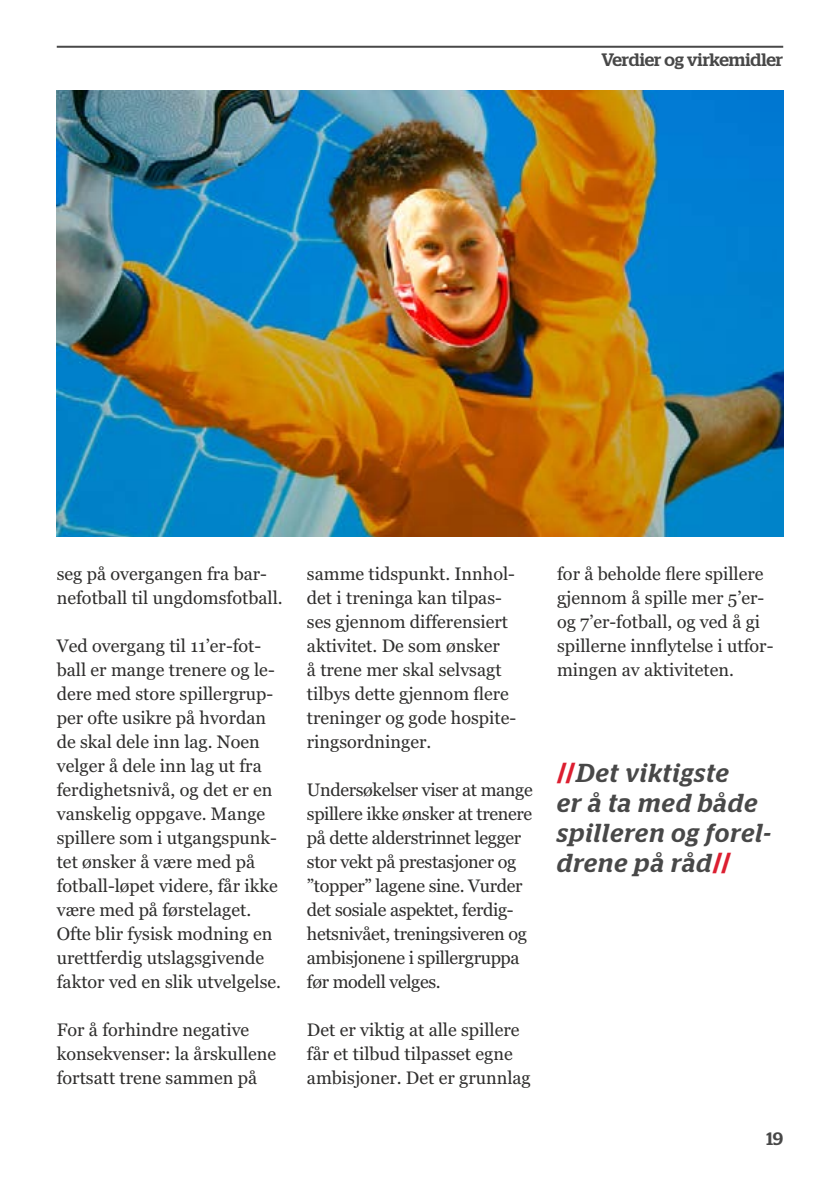
<style>
.page{position:relative;width:840px;height:1191px;background:#fff}
.page>*{position:absolute;margin:0;border:0;box-sizing:border-box;transform-origin:0 0}
.t1{font:italic 500 26px/30px "Stag";letter-spacing:.05em;color:#484848}
.t2{font:18px/24px "Georgia";color:#2f2e2d}
.t3{font:18px/24px "Georgia";letter-spacing:-.02em;color:#2f2e2d}
.t4{font:500 18px "Stag";letter-spacing:-.005em;color:#484848}
.s1{font-weight:700;font-style:normal;color:#dc1e30}
</style>
<div class="page">
<hr style="left:57px;top:46px;width:725px;height:2px;background:#484848">
<img style="left:57px;top:91px;width:725px;height:445px">
<p class="t4" style="left:601px;top:49px;width:183px">Verdier og virkemidler</p>
<p class="t2" style="left:57px;top:562px;width:227px">seg på overgangen fra bar&shy;nefotball til ungdomsfotball.</p>
<p class="t2" style="left:57px;top:634px;width:226px">Ved overgang til 11’er-fot&shy;ball er mange trenere og le&shy;dere med store spillergrup&shy;per ofte usikre på hvordan de skal dele inn lag. Noen velger å dele inn lag ut fra ferdighetsnivå, og det er en vanskelig oppgave. Mange spillere som i utgangspunk&shy;tet ønsker å være med på fotball-løpet videre, får ikke være med på førstelaget.<br>Ofte blir fysisk modning en urettferdig utslagsgivende faktor ved en slik utvelgelse.</p>
<p class="t2" style="left:57px;top:1017px;width:221px">For å forhindre negative konsekvenser: la årskullene fortsatt trene sammen på</p>
<p class="t2" style="left:307px;top:561px;width:210px">samme tidspunkt. Innhol&shy;det i treninga kan tilpas&shy;ses gjennom differensiert aktivitet. De som ønsker<br>å trene mer skal selvsagt tilbys dette gjennom flere treninger og gode hospite&shy;ringsordninger.</p>
<p class="t3" style="left:307px;top:777px;width:227px">Undersøkelser viser at mange spillere ikke ønsker at trenere på dette alderstrinnet legger stor vekt på prestasjoner og ”topper” lagene sine. Vurder det sosiale aspektet, ferdig&shy;hetsnivået, treningsiveren og ambisjonene i spillergruppa før modell velges.</p>
<p class="t2" style="left:307px;top:1017px;width:225px">Det er viktig at alle spillere får et tilbud tilpasset egne ambisjoner. Det er grunnlag</p>
<p class="t2" style="left:556px;top:562px;width:218px">for å beholde flere spillere gjennom å spille mer 5’er&shy;og 7’er-fotball, og ved å gi spillerne innflytelse i utfor&shy;mingen av aktiviteten.</p>
<h1 class="t1" style="left:556px;top:757px;width:215px"><span class="s1">//</span>Det viktigste<br>er å ta med både spilleren og forel&shy;drene på råd<span class="s1">//</span></h1>
<p class="t4" style="left:765px;top:1127px;width:18px">19</p>
</div>
